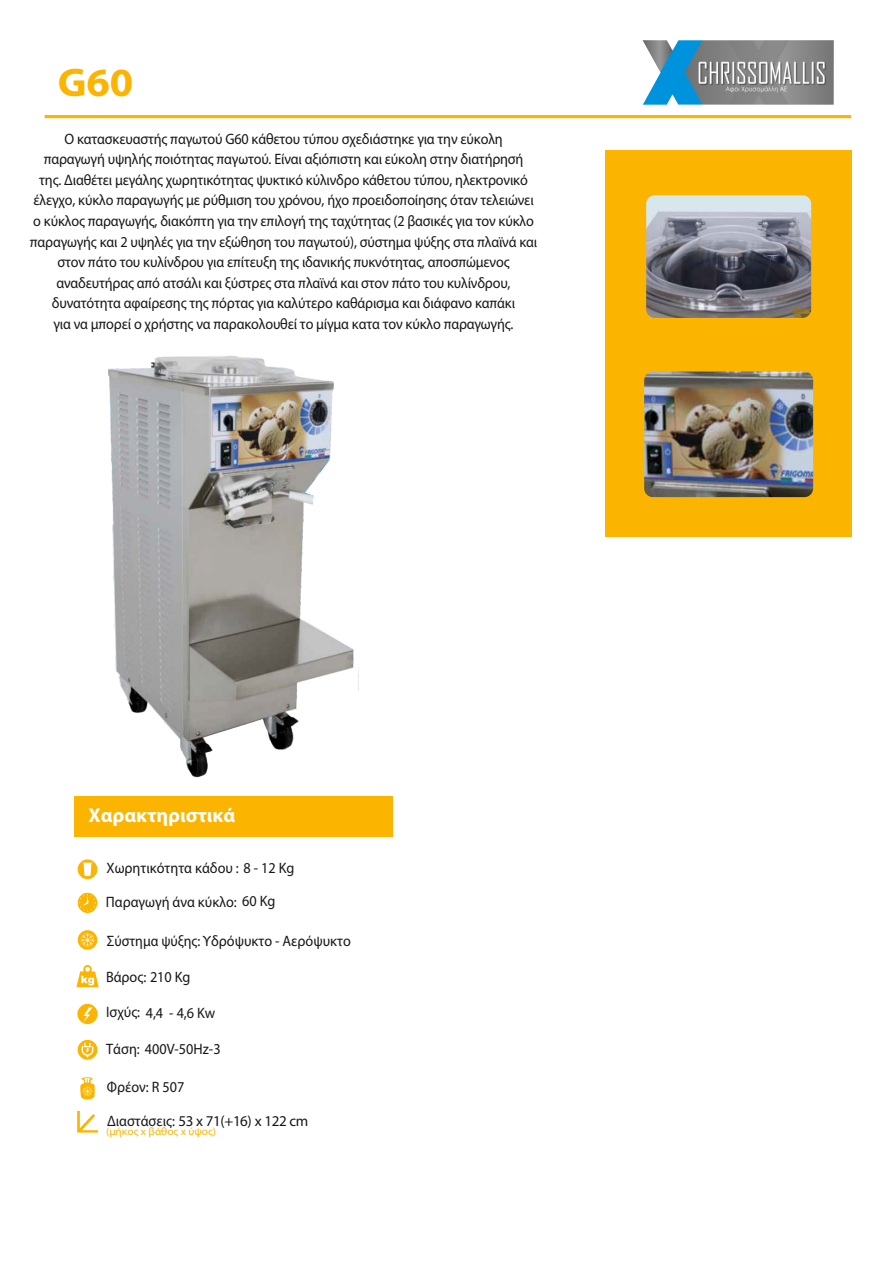
<style>
.page{position:relative;width:893px;height:1263px;background:#fff}
.page>*{position:absolute;margin:0;border:0;box-sizing:border-box;transform-origin:0 0}
.t1{font:700 40.05px "Myriad Pro";color:#fbb500;scale:1.05 1}
.t2{font:700 20.1px "Myriad Pro";color:#fff}
.t3{font:15.15px/20.5px "Myriad Pro";letter-spacing:-.01em;color:#151616;text-align:center;scale:.94 1}
.t4{font:15.15px "Myriad Pro";letter-spacing:-.01em;color:#151616;scale:.92 1}
.t5{font:15px "Myriad Pro";letter-spacing:-.025em;color:#151616}
.t6{font:10.8px "Myriad Pro";color:#fbb500;scale:1.06 1}
.s1{font-size:15.15px}
</style>
<div class="page">
<div style="left:605px;top:150px;width:247px;height:387px;background:#fbb500"></div>
<hr style="left:45px;top:115px;width:806px;height:3px;background:#fbb500">
<div style="left:74px;top:796px;width:319px;height:41px;background:#fbb500"></div>
<img style="left:645px;top:194px;width:168px;height:125px;border-radius:10px">
<div style="left:643px;top:192px;width:171px;height:129px;border:3px solid #fbb500;border-radius:10px"></div>
<img style="left:643px;top:370px;width:172px;height:129px;border-radius:10px">
<div style="left:641px;top:368px;width:175px;height:132px;border:3px solid #fbb500;border-radius:10px"></div>
<img style="left:643px;top:40px;width:191px;height:65px">
<img style="left:109px;top:355px;width:245px;height:423px">
<svg style="left:78px;top:859px;width:19px;height:20px"></svg>
<svg style="left:78px;top:892px;width:20px;height:21px"></svg>
<svg style="left:76px;top:965px;width:23px;height:22px"></svg>
<svg style="left:77px;top:1004px;width:21px;height:20px"></svg>
<svg style="left:83px;top:1007px;width:10px;height:16px"></svg>
<svg style="left:78px;top:1040px;width:19px;height:20px"></svg>
<svg style="left:82px;top:1043px;width:11px;height:14px"></svg>
<svg style="left:77px;top:1111px;width:21px;height:21px"></svg>
<svg style="left:82px;top:863px;width:11px;height:13px"></svg>
<svg style="left:78px;top:930px;width:19px;height:20px"></svg>
<svg style="left:81px;top:933px;width:13px;height:14px"></svg>
<svg style="left:80px;top:1077px;width:15px;height:22px"></svg>
<h1 class="t1" style="left:58px;top:66px;width:74px">G60</h1>
<p class="t3" style="left:30px;top:130px;width:541px">Ο κατασκευαστής παγωτού G60 κάθετου τύπου σχεδιάστηκε για την εύκολη<br>παραγωγή υψηλής ποιότητας παγωτού. Είναι αξιόπιστη και εύκολη στην διατήρησή<br>της. Διαθέτει μεγάλης χωρητικότητας ψυκτικό κύλινδρο κάθετου τύπου, ηλεκτρονικό έλεγχο, κύκλο παραγωγής με ρύθμιση του χρόνου, ήχο προειδοποίησης όταν τελειώνει ο κύκλος παραγωγής, διακόπτη για την επιλογή της ταχύτητας (2 βασικές για τον κύκλο παραγωγής και 2 υψηλές για την εξώθηση του παγωτού), σύστημα ψύξης στα πλαϊνά και στον πάτο του κυλίνδρου για επίτευξη της ιδανικής πυκνότητας, αποσπώμενος αναδευτήρας από ατσάλι και ξύστρες στα πλαϊνά και στον πάτο του κυλίνδρου, δυνατότητα αφαίρεσης της πόρτας για καλύτερο καθάρισμα και διάφανο καπάκι<br>για να μπορεί ο χρήστης να παρακολουθεί το μίγμα κατα τον κύκλο παραγωγής.</p>
<h2 class="t2" style="left:89px;top:807px;width:148px">Χαρακτηριστικά</h2>
<p class="t3" style="left:107px;top:859px;width:201px">Χωρητικότητα κάδου : 8 - 12 Kg</p>
<p class="t3" style="left:106px;top:893px;width:182px">Παραγωγή άνα κύκλο: 60 Kg</p>
<p class="t4" style="left:107px;top:934px;width:267px">Σύστημα ψύξης: Υδρόψυκτο - Αερόψυκτο</p>
<p class="t3" style="left:106px;top:968px;width:91px">Βάρος: 210 Kg</p>
<p class="t3" style="left:106px;top:1004px;width:118px">Ισχύς: 4,4 - 4,6 Kw</p>
<p class="t3" style="left:106px;top:1040px;width:123px">Τάση: 400V-50Hz-3</p>
<p class="t3" style="left:107px;top:1078px;width:84px">Φρέον: R 507</p>
<p class="t5" style="left:107px;top:1115px;width:203px"><span class="s1">Διαστάσεις:</span> 53 x 71(+16) x 122 cm</p>
<p class="t6" style="left:106px;top:1127px;width:105px">(μήκος x βάθος x ύψος)</p>
</div>
